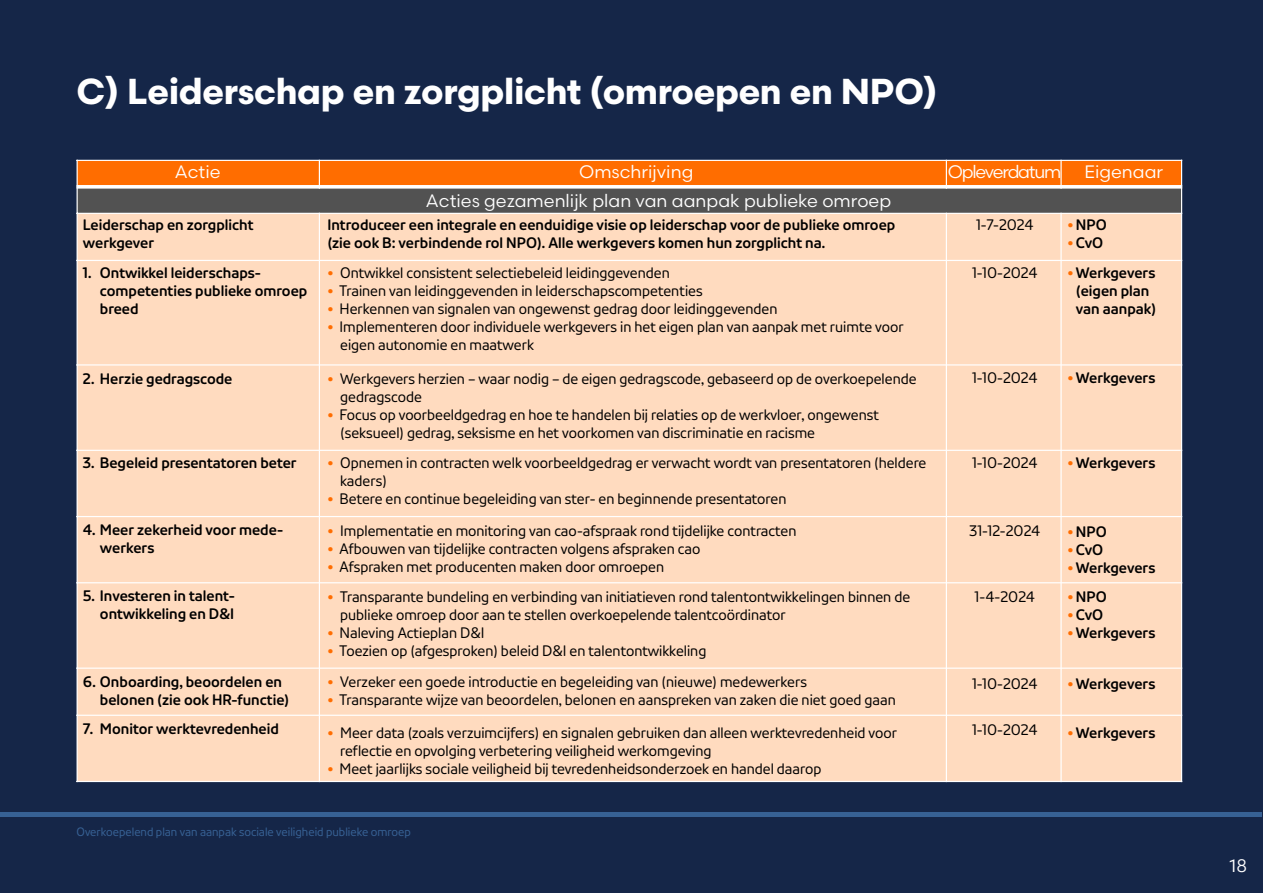
<style>
.page{position:relative;width:1263px;height:893px;background:#152648}
.page>*{position:absolute;margin:0;border:0;box-sizing:border-box;transform-origin:0 0}
.t1{font:700 36px "NPO Scandia";letter-spacing:-.01em;color:#fff}
.t2{font:18px "NPO Scandia";color:#fff}
.t3{font:18px "NPO Scandia";letter-spacing:-.07em;color:#fff}
.t4{font:15px/18px "NPO Sans";color:#000}
.t5{font:700 15px/18px "NPO Sans";color:#000}
.t6{font:12px "NPO Sans";color:#376194}
.s1{font-family:"NPO Scandia";color:#ff6d00}
.s2{font-family:"NPO Scandia";font-weight:700;color:#ff6d00}
</style>
<div class="page">
<div style="left:77px;top:160px;width:242px;height:27px;background:#ff6d00"></div>
<div style="left:319px;top:160px;width:627px;height:27px;background:#ff6d00"></div>
<div style="left:946px;top:160px;width:115px;height:27px;background:#ff6d00"></div>
<div style="left:1061px;top:160px;width:120px;height:27px;background:#ff6d00"></div>
<div style="left:77px;top:187px;width:1104px;height:26px;background:#525252"></div>
<div style="left:77px;top:213px;width:242px;height:47px;background:#ffdbbf"></div>
<div style="left:319px;top:213px;width:627px;height:47px;background:#ffdbbf"></div>
<div style="left:946px;top:213px;width:115px;height:47px;background:#ffdbbf"></div>
<div style="left:1061px;top:213px;width:120px;height:47px;background:#ffdbbf"></div>
<div style="left:77px;top:260px;width:242px;height:105px;background:#ffdbbf"></div>
<div style="left:319px;top:260px;width:627px;height:105px;background:#ffdbbf"></div>
<div style="left:946px;top:260px;width:115px;height:105px;background:#ffdbbf"></div>
<div style="left:1061px;top:260px;width:120px;height:105px;background:#ffdbbf"></div>
<div style="left:77px;top:365px;width:242px;height:85px;background:#ffdbbf"></div>
<div style="left:319px;top:365px;width:627px;height:85px;background:#ffdbbf"></div>
<div style="left:946px;top:365px;width:115px;height:85px;background:#ffdbbf"></div>
<div style="left:1061px;top:365px;width:120px;height:85px;background:#ffdbbf"></div>
<div style="left:77px;top:450px;width:242px;height:67px;background:#ffdbbf"></div>
<div style="left:319px;top:450px;width:627px;height:67px;background:#ffdbbf"></div>
<div style="left:946px;top:450px;width:115px;height:67px;background:#ffdbbf"></div>
<div style="left:1061px;top:450px;width:120px;height:67px;background:#ffdbbf"></div>
<div style="left:77px;top:517px;width:242px;height:66px;background:#ffdbbf"></div>
<div style="left:319px;top:517px;width:627px;height:66px;background:#ffdbbf"></div>
<div style="left:946px;top:517px;width:115px;height:66px;background:#ffdbbf"></div>
<div style="left:1061px;top:517px;width:120px;height:66px;background:#ffdbbf"></div>
<div style="left:77px;top:583px;width:242px;height:85px;background:#ffdbbf"></div>
<div style="left:319px;top:583px;width:627px;height:85px;background:#ffdbbf"></div>
<div style="left:946px;top:583px;width:115px;height:85px;background:#ffdbbf"></div>
<div style="left:1061px;top:583px;width:120px;height:85px;background:#ffdbbf"></div>
<div style="left:77px;top:668px;width:242px;height:47px;background:#ffdbbf"></div>
<div style="left:319px;top:668px;width:627px;height:47px;background:#ffdbbf"></div>
<div style="left:946px;top:668px;width:115px;height:47px;background:#ffdbbf"></div>
<div style="left:1061px;top:668px;width:120px;height:47px;background:#ffdbbf"></div>
<div style="left:77px;top:715px;width:242px;height:66px;background:#ffdbbf"></div>
<div style="left:319px;top:715px;width:627px;height:66px;background:#ffdbbf"></div>
<div style="left:946px;top:715px;width:115px;height:66px;background:#ffdbbf"></div>
<div style="left:1061px;top:715px;width:120px;height:66px;background:#ffdbbf"></div>
<svg style="left:319px;top:161px;width:1px;height:24px"></svg>
<hr style="left:319px;top:213px;width:1px;height:569px;background:#fff">
<svg style="left:946px;top:161px;width:1px;height:24px"></svg>
<hr style="left:946px;top:213px;width:1px;height:569px;background:#fff">
<hr style="left:1060px;top:160px;width:2px;height:29px;background:#fff">
<hr style="left:1060px;top:213px;width:2px;height:569px;background:#fff">
<svg style="left:78px;top:185px;width:1103px;height:4px;background:#ededec"></svg>
<hr style="left:77px;top:213px;width:1105px;height:1px;background:#fff">
<hr style="left:77px;top:260px;width:1105px;height:1px;background:#fff">
<hr style="left:77px;top:364px;width:1105px;height:2px;background:#fff">
<hr style="left:77px;top:450px;width:1105px;height:1px;background:#fff">
<hr style="left:77px;top:516px;width:1105px;height:1px;background:#fff">
<hr style="left:77px;top:582px;width:1105px;height:1px;background:#fff">
<hr style="left:77px;top:668px;width:1105px;height:1px;background:#fff">
<hr style="left:77px;top:715px;width:1105px;height:1px;background:#fff">
<hr style="left:77px;top:160px;width:1px;height:622px;background:#fff">
<hr style="left:1181px;top:160px;width:1px;height:622px;background:#fff">
<hr style="left:77px;top:160px;width:1105px;height:1px;background:#fff">
<hr style="left:77px;top:781px;width:1105px;height:1px;background:#fff">
<div style="left:1px;top:812px;width:1261px;height:5px;background:#376194"></div>
<h1 class="t1" style="left:77px;top:68px;width:862px">C) Leiderschap en zorgplicht (omroepen en NPO)</h1>
<p class="t2" style="left:175px;top:161px;width:47px">Actie</p>
<p class="t2" style="left:579px;top:161px;width:116px">Omschrijving</p>
<p class="t3" style="left:948px;top:161px;width:115px">Opleverdatum</p>
<p class="t2" style="left:1084px;top:161px;width:80px">Eigenaar</p>
<p class="t5" style="left:83px;top:216px;width:172px">Leiderschap en zorgplicht werkgever</p>
<p class="t4" style="left:976px;top:216px;width:59px">1-7-2024</p>
<p class="t5" style="left:1067px;top:216px;width:41px"><span class="s1">•</span> NPO</p>
<p class="t2" style="left:426px;top:190px;width:467px">Acties gezamenlijk plan van aanpak publieke omroep</p>
<p class="t5" style="left:327px;top:216px;width:569px">Introduceer een integrale en eenduidige visie op leiderschap voor de publieke omroep (zie ook B: verbindende rol NPO). Alle werkgevers komen hun zorgplicht na.</p>
<p class="t5" style="left:1067px;top:234px;width:37px"><span class="s1">•</span> CvO</p>
<p class="t5" style="left:100px;top:263px;width:209px;text-indent:-17px">1. Ontwikkel leiderschaps&shy;competenties publieke omroep breed</p>
<p class="t5" style="left:83px;top:369px;width:151px">2. Herzie gedragscode</p>
<p class="t4" style="left:327px;top:263px;width:344px"><span class="s2">•</span> Ontwikkel consistent selectiebeleid leidinggevenden</p>
<p class="t4" style="left:327px;top:281px;width:377px"><span class="s2">•</span> Trainen van leidinggevenden in leiderschapscompetenties</p>
<p class="t4" style="left:327px;top:299px;width:452px"><span class="s2">•</span> Herkennen van signalen van ongewenst gedrag door leidinggevenden</p>
<p class="t4" style="left:340px;top:317px;width:565px;text-indent:-13px"><span class="s2">•</span> Implementeren door individuele werkgevers in het eigen plan van aanpak met ruimte voor eigen autonomie en maatwerk</p>
<p class="t4" style="left:340px;top:369px;width:578px;text-indent:-13px"><span class="s2">•</span> Werkgevers herzien – waar nodig – de eigen gedragscode, gebaseerd op de overkoepelende gedragscode</p>
<p class="t4" style="left:340px;top:405px;width:540px;text-indent:-13px"><span class="s2">•</span> Focus op voorbeeldgedrag en hoe te handelen bij relaties op de werkvloer, ongewenst (seksueel) gedrag, seksisme en het voorkomen van discriminatie en racisme</p>
<p class="t4" style="left:972px;top:263px;width:67px">1-10-2024</p>
<p class="t4" style="left:972px;top:369px;width:67px">1-10-2024</p>
<p class="t5" style="left:1067px;top:263px;width:90px;text-align:center"><span class="s1">•</span> Werkgevers (eigen plan van aanpak)</p>
<p class="t5" style="left:1067px;top:369px;width:89px"><span class="s1">•</span> Werkgevers</p>
<p class="t5" style="left:83px;top:453px;width:215px">3. Begeleid presentatoren beter</p>
<p class="t4" style="left:340px;top:453px;width:588px;text-indent:-13px"><span class="s2">•</span> Opnemen in contracten welk voorbeeldgedrag er verwacht wordt van presentatoren (heldere kaders)</p>
<p class="t4" style="left:327px;top:489px;width:460px"><span class="s2">•</span> Betere en continue begeleiding van ster- en beginnende presentatoren</p>
<p class="t4" style="left:327px;top:522px;width:471px"><span class="s2">•</span> Implementatie en monitoring van cao-afspraak rond tijdelijke contracten</p>
<p class="t4" style="left:327px;top:540px;width:374px"><span class="s2">•</span> Afbouwen van tijdelijke contracten volgens afspraken cao</p>
<p class="t4" style="left:327px;top:558px;width:338px"><span class="s2">•</span> Afspraken met producenten maken door omroepen</p>
<p class="t4" style="left:972px;top:453px;width:67px">1-10-2024</p>
<p class="t5" style="left:1067px;top:453px;width:89px"><span class="s1">•</span> Werkgevers</p>
<p class="t5" style="left:100px;top:521px;width:185px;text-indent:-17px">4. Meer zekerheid voor mede&shy;werkers</p>
<p class="t4" style="left:969px;top:522px;width:72px">31-12-2024</p>
<p class="t5" style="left:1067px;top:522px;width:41px"><span class="s1">•</span> NPO</p>
<p class="t5" style="left:1067px;top:540px;width:37px"><span class="s1">•</span> CvO</p>
<p class="t5" style="left:1067px;top:558px;width:89px"><span class="s1">•</span> Werkgevers</p>
<p class="t5" style="left:1067px;top:588px;width:41px"><span class="s1">•</span> NPO</p>
<p class="t5" style="left:1067px;top:606px;width:37px"><span class="s1">•</span> CvO</p>
<p class="t5" style="left:1067px;top:624px;width:89px"><span class="s1">•</span> Werkgevers</p>
<p class="t5" style="left:1067px;top:674px;width:89px"><span class="s1">•</span> Werkgevers</p>
<p class="t5" style="left:83px;top:586px;width:154px;text-align:right">5. Investeren in talent&shy;ontwikkeling en D&amp;I</p>
<p class="t4" style="left:974px;top:588px;width:62px">1-4-2024</p>
<p class="t4" style="left:340px;top:588px;width:572px;text-indent:-13px"><span class="s2">•</span> Transparante bundeling en verbinding van initiatieven rond talentontwikkelingen binnen de publieke omroep door aan te stellen overkoepelende talentcoördinator</p>
<p class="t4" style="left:327px;top:624px;width:159px"><span class="s2">•</span> Naleving Actieplan D&amp;I</p>
<p class="t4" style="left:327px;top:642px;width:380px"><span class="s2">•</span> Toezien op (afgesproken) beleid D&amp;I en talentontwikkeling</p>
<p class="t5" style="left:100px;top:673px;width:191px;text-indent:-17px">6. Onboarding, beoordelen en belonen (zie ook HR-functie)</p>
<p class="t5" style="left:83px;top:720px;width:198px">7. Monitor werktevredenheid</p>
<p class="t4" style="left:972px;top:721px;width:67px">1-10-2024</p>
<p class="t5" style="left:1067px;top:723px;width:89px"><span class="s1">•</span> Werkgevers</p>
<p class="t4" style="left:327px;top:673px;width:481px"><span class="s2">•</span> Verzeker een goede introductie en begeleiding van (nieuwe) medewerkers</p>
<p class="t4" style="left:327px;top:691px;width:570px"><span class="s2">•</span> Transparante wijze van beoordelen, belonen en aanspreken van zaken die niet goed gaan</p>
<p class="t4" style="left:972px;top:674px;width:67px">1-10-2024</p>
<p class="t4" style="left:340px;top:723px;width:558px;text-indent:-13px"><span class="s2">•</span> Meer data (zoals verzuimcijfers) en signalen gebruiken dan alleen werktevredenheid voor reflectie en opvolging verbetering veiligheid werkomgeving</p>
<p class="t4" style="left:327px;top:759px;width:495px"><span class="s2">•</span> Meet jaarlijks sociale veiligheid bij tevredenheidsonderzoek en handel daarop</p>
<p class="t6" style="left:77px;top:824px;width:336px">Overkoepelend plan van aanpak sociale veiligheid publieke omroep</p>
<p class="t2" style="left:1230px;top:855px;width:19px">18</p>
</div>
